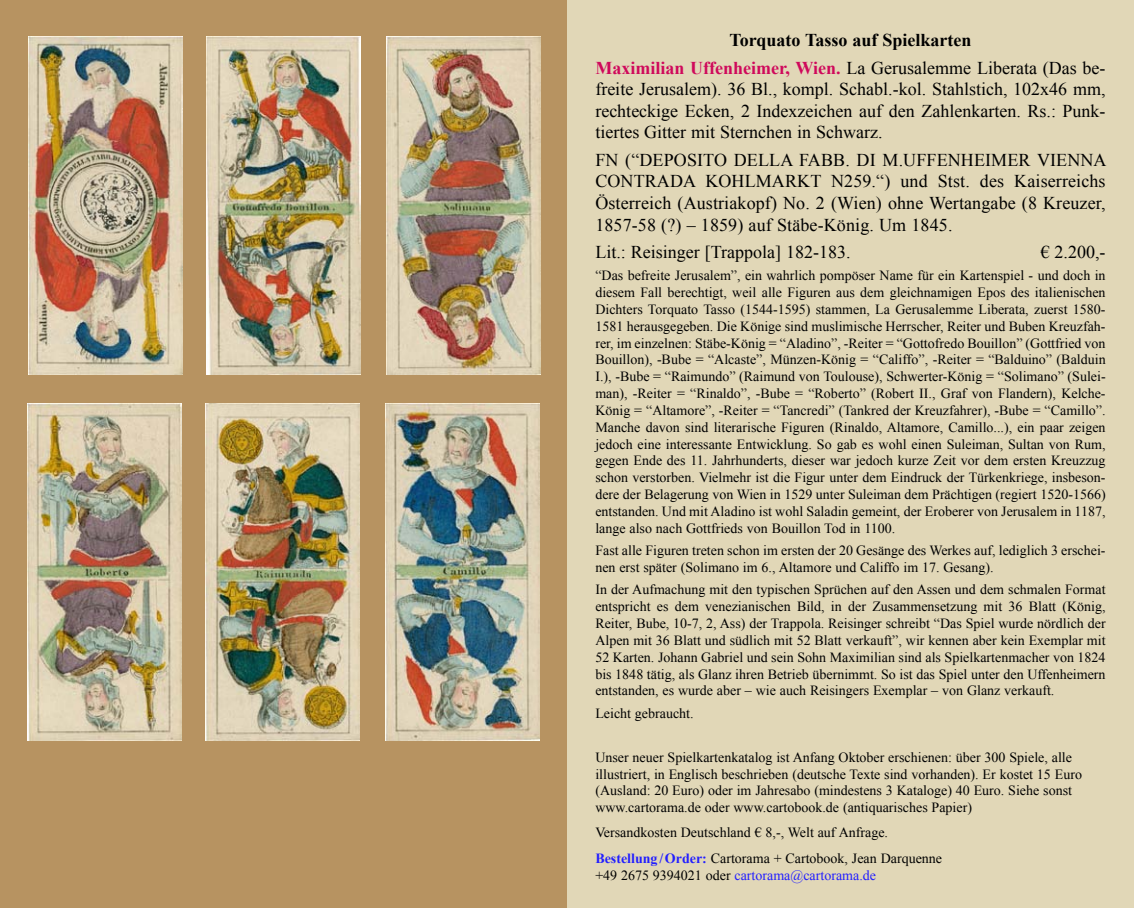
<style>
.page{position:relative;width:1134px;height:908px;background:#fff}
.page>*{position:absolute;margin:0;border:0;box-sizing:border-box;transform-origin:0 0}
.t1{font:18px/21.6px "Times New Roman";color:#000;text-align:justify}
.t2{font:14px/16.8px "Times New Roman";color:#000}
.t3{font:14px "Times New Roman";color:#221eff}
.s1{font-weight:700}
.s2{font-weight:700;color:#cf095b}
.s3{font-weight:700;color:#221eff}
.s4{color:#000}
</style>
<div class="page">
<div style="left:0;top:0;width:567px;height:907px;background:#b79361"></div>
<div style="left:567px;top:734px;width:567px;height:173px;background:#e1d7b7"></div>
<div style="left:567px;top:0;width:567px;height:751px;background:#e1d7b7"></div>
<img style="left:206px;top:37px;width:155px;height:337px">
<img style="left:205px;top:403px;width:154px;height:337px">
<img style="left:387px;top:37px;width:154px;height:337px">
<img style="left:385px;top:403px;width:155px;height:337px">
<img style="left:28px;top:37px;width:155px;height:337px">
<img style="left:27px;top:403px;width:154px;height:337px">
<p class="t1" style="left:595px;top:26px;width:512px;line-height:27.2px;text-align:center"><span class="s1">Torquato Tasso auf Spielkarten<br></span><span class="s2">Maximilian Uffenheimer, Wien.</span> La Gerusalemme Liberata (Das be-</p>
<p class="t1" style="left:595px;top:78px;width:512px">freite Jerusalem). 36 Bl., kompl. Schabl.-kol. Stahlstich, 102x46 mm, rechteckige Ecken, 2 Indexzeichen auf den Zahlenkarten. Rs.: Punk&shy;tiertes Gitter mit Sternchen in Schwarz.</p>
<p class="t1" style="left:595px;top:148px;width:513px">FN (“DEPOSITO DELLA FABB. DI M.UFFENHEIMER VIENNA CONTRADA KOHLMARKT N259.“) und Stst. des Kaiserreichs Österreich (Austriakopf) No. 2 (Wien) ohne Wertangabe (8 Kreuzer, 1857-58 (?) – 1859) auf Stäbe-König. Um 1845.</p>
<p class="t1" style="left:595px;top:241px;width:257px">Lit.: Reisinger [Trappola] 182-183.</p>
<p class="t1" style="left:1041px;top:241px;width:66px">€ 2.200,-</p>
<p class="t2" style="left:595px;top:267px;width:512px;text-align:justify">“Das befreite Jerusalem”, ein wahrlich pompöser Name für ein Kartenspiel - und doch in diesem Fall berechtigt, weil alle Figuren aus dem gleichnamigen Epos des italienischen Dichters Torquato Tasso (1544-1595) stammen, La Gerusalemme Liberata, zuerst 1580- 1581 herausgegeben. Die Könige sind muslimische Herrscher, Reiter und Buben Kreuzfah&shy;rer, im einzelnen: Stäbe-König = “Aladino”, -Reiter = “Gottofredo Bouillon” (Gottfried von Bouillon), -Bube = “Alcaste”, Münzen-König = “Califfo”, -Reiter = “Balduino” (Balduin I.), -Bube = “Raimundo” (Raimund von Toulouse), Schwerter-König = “Solimano” (Sulei&shy;man), -Reiter = “Rinaldo”, -Bube = “Roberto” (Robert II., Graf von Flandern), Kelche-König = “Altamore”, -Reiter = “Tancredi” (Tankred der Kreuzfahrer), -Bube = “Camillo”.<br>Manche davon sind literarische Figuren (Rinaldo, Altamore, Camillo...), ein paar zeigen jedoch eine interessante Entwicklung. So gab es wohl einen Suleiman, Sultan von Rum, gegen Ende des 11. Jahrhunderts, dieser war jedoch kurze Zeit vor dem ersten Kreuzzug schon verstorben. Vielmehr ist die Figur unter dem Eindruck der Türkenkriege, insbeson&shy;dere der Belagerung von Wien in 1529 unter Suleiman dem Prächtigen (regiert 1520-1566) entstanden. Und mit Aladino ist wohl Saladin gemeint, der Eroberer von Jerusalem in 1187, lange also nach Gottfrieds von Bouillon Tod in 1100.</p>
<p class="t2" style="left:595px;top:541px;width:512px">Fast alle Figuren treten schon im ersten der 20 Gesänge des Werkes auf, lediglich 3 erschei&shy;nen erst später (Solimano im 6., Altamore und Califfo im 17. Gesang).</p>
<p class="t2" style="left:595px;top:581px;width:512px;text-align:justify">In der Aufmachung mit den typischen Sprüchen auf den Assen und dem schmalen Format entspricht es dem venezianischen Bild, in der Zusammensetzung mit 36 Blatt (König, Reiter, Bube, 10-7, 2, Ass) der Trappola. Reisinger schreibt “Das Spiel wurde nördlich der Alpen mit 36 Blatt und südlich mit 52 Blatt verkauft”, wir kennen aber kein Exemplar mit 52 Karten. Johann Gabriel und sein Sohn Maximilian sind als Spielkartenmacher von 1824 bis 1848 tätig, als Glanz ihren Betrieb übernimmt. So ist das Spiel unter den Uffenheimern entstanden, es wurde aber – wie auch Reisingers Exemplar – von Glanz verkauft.</p>
<p class="t2" style="left:595px;top:704px;width:100px">Leicht gebraucht.</p>
<p class="t2" style="left:595px;top:748px;width:488px">Unser neuer Spielkartenkatalog ist Anfang Oktober erschienen: über 300 Spiele, alle illustriert, in Englisch beschrieben (deutsche Texte sind vorhanden). Er kostet 15 Euro (Ausland: 20 Euro) oder im Jahresabo (mindestens 3 Kataloge) 40 Euro. Siehe sonst www.cartorama.de oder www.cartobook.de (antiquarisches Papier)</p>
<p class="t2" style="left:595px;top:819px;width:348px;line-height:25.2px">Versandkosten Deutschland € 8,-, Welt auf Anfrage.<br><span class="s3">Bestellung/Order:</span> Cartorama + Cartobook, Jean Darquenne</p>
<p class="t3" style="left:595px;top:865px;width:282px"><span class="s4">+49 2675 9394021 oder</span> cartorama@cartorama.de</p>
</div>
